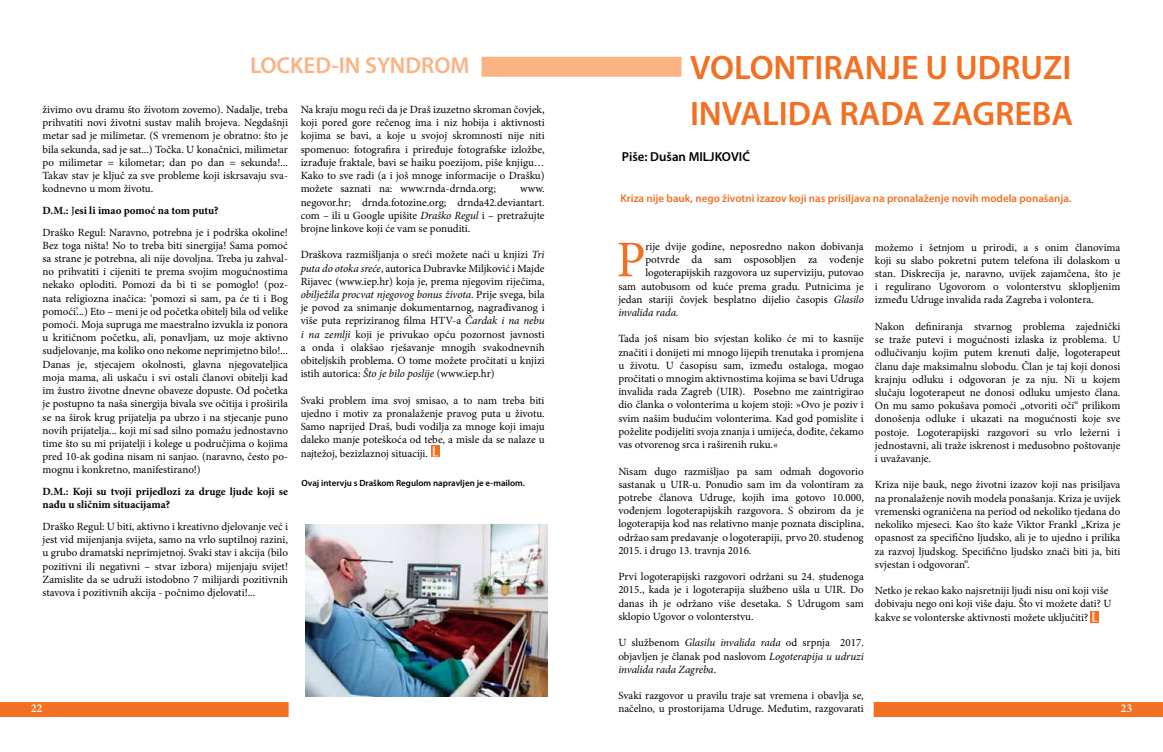
<style>
.page{position:relative;width:1163px;height:752px;background:#fff}
.page>*{position:absolute;margin:0;border:0;box-sizing:border-box;transform-origin:0 0}
.t1{font:51.6px "Minion Pro";color:#f36f21}
.t2{font:600 34px/46.5px "Myriad Pro";color:#f36f21}
.t3{font:600 23px "Myriad Pro";color:#fab383}
.t4{font:600 13px "Myriad Pro";color:#000}
.t5{font:600 12px "Minion Pro";color:#fff}
.t6{font:11px/13.2px "Minion Pro";color:#000;text-align:justify}
.t7{font:italic 11px/13.2px "Minion Pro";letter-spacing:-.01em;color:#000;text-align:justify}
.t8{font:600 11px "Myriad Pro";color:#f36f21}
.t9{font:700 11px/13.2px "Minion Pro";color:#000}
.t10{font:600 9px "Myriad Pro";color:#000}
.s1{font-weight:700}
.s2{font-style:italic}
.s3{font-style:normal}
</style>
<div class="page">
<div style="left:0;top:701px;width:288px;height:15px;background:#f36f21"></div>
<div style="left:873px;top:701px;width:289px;height:15px;background:#f36f21"></div>
<div style="left:481px;top:57px;width:200px;height:20px;background:#fab383"></div>
<img style="left:305px;top:524px;width:242px;height:171px">
<svg style="left:431px;top:445px;width:8px;height:12px"></svg>
<svg style="left:432px;top:446px;width:6px;height:10px"></svg>
<svg style="left:1090px;top:611px;width:8px;height:11px"></svg>
<svg style="left:1091px;top:611px;width:6px;height:10px"></svg>
<h2 class="t2" style="left:690px;top:43px;width:384px">VOLONTI RANJE U UDRUZI<br>INVALIDA RADA ZAGREBA</h2>
<h3 class="t3" style="left:250px;top:51px;width:221px">LOCKED-IN SYNDROM</h3>
<p class="t6" style="left:43px;top:103px;width:247px">živimo ovu dramu što životom zovemo). Nadalje, treba prihvatiti novi životni sustav malih brojeva. Negdašnji metar sad je milimetar. (S vremenom je obratno: što je bila sekunda, sad je sat...) Točka. U konačnici, milimetar po milimetar = kilometar; dan po dan = sekunda!...<br>Takav stav je ključ za sve probleme koji iskrsavaju sva&shy;kodnevno u mom životu.</p>
<p class="t6" style="left:43px;top:199px;width:247px;line-height:21.7px"><span class="s1">D.M.:</span> J<span class="s1">esi li imao pomoć na tom putu?<br></span>Draško Regul: Naravno, potrebna je i podrška okoline!</p>
<p class="t6" style="left:43px;top:238px;width:247px">Bez toga ništa! No to treba biti sinergija! Sama pomoć sa strane je potrebna, ali nije dovoljna. Treba ju zahval&shy;no prihvatiti i cijeniti te prema svojim mogućnostima nekako oploditi. Pomozi da bi ti se pomoglo! (poz&shy;nata religiozna inačica: ‘pomozi si sam, pa će ti i Bog pomoći’...) Eto – meni je od početka obitelj bila od velike pomoći. Moja supruga me maestralno izvukla iz ponora u kritičnom početku, ali, ponavljam, uz moje aktivno sudjelovanje, ma koliko ono nekome neprimjetno bilo!...<br>Danas je, stjecajem okolnosti, glavna njegovateljica moja mama, ali uskaču i svi ostali članovi obitelji kad im žustro životne dnevne obaveze dopuste. Od početka je postupno ta naša sinergija bivala sve očitija i proširila se na širok krug prijatelja pa ubrzo i na stjecanje puno novih prijatelja... koji mi sad silno pomažu jednostavno time što su mi prijatelji i kolege u područjima o kojima pred 10-ak godina nisam ni sanjao. (naravno, često po&shy;mognu i konkretno, manifestirano!)</p>
<p class="t9" style="left:43px;top:484px;width:247px">D.M.: Koji su tvoji prijedlozi za druge ljude koji se nađu u sličnim situacijama?</p>
<p class="t6" style="left:43px;top:519px;width:247px">Draško Regul: U biti, aktivno i kreativno djelovanje već i jest vid mijenjanja svijeta, samo na vrlo suptilnoj razini, u grubo dramatski neprimjetnoj. Svaki stav i akcija (bilo pozitivni ili negativni – stvar izbora) mijenjaju svijet!<br>Zamislite da se udruži istodobno 7 milijardi pozitivnih stavova i pozitivnih akcija - počnimo djelovati!...</p>
<p class="t6" style="left:300px;top:103px;width:245px">Na kraju mogu reći da je Draš izuzetno skroman čovjek, koji pored gore rečenog ima i niz hobija i aktivnosti kojima se bavi, a koje u svojoj skromnosti nije niti spomenuo: fotografira i priređuje fotografske izložbe, izrađuje fraktale, bavi se haiku poezijom, piše knjigu… Kako to sve radi (a i još mnoge informacije o Drašku) možete saznati na: www.rnda-drnda.org;</p>
<p class="t4" style="left:621px;top:148px;width:129px">Piše: Dušan MILJKOVIĆ</p>
<p class="t6" style="left:300px;top:182px;width:245px;text-indent:219px">www. negovor.hr; drnda.fotozine.org; drnda42.deviantart. com – ili u Google upišite <span class="s2">Draško Regul</span> i – pretražujte brojne linkove koji će vam se ponuditi.</p>
<p class="t6" style="left:300px;top:248px;width:245px">Draškova razmišljanja o sreći možete naći u knjizi <span class="s2">Tri puta do otoka sreće</span>, autorica Dubravke Miljković i Majde Rijavec (www.iep.hr) koja je, prema njegovim riječima, <span class="s2">obilježila procvat njegovog bonus života</span>. Prije svega, bila je povod za snimanje dokumentarnog, nagrađivanog i više puta repriziranog filma HTV-a <span class="s2">Čardak i na nebu i na zemlji</span> koji je privukao opću pozornost javnosti a onda i olakšao rješavanje mnogih svakodnevnih obiteljskih problema. O tome možete pročitati u knjizi istih autorica: <span class="s2">Što je bilo poslije</span> (www.iep.hr)</p>
<p class="t6" style="left:300px;top:393px;width:245px">Svaki problem ima svoj smisao, a to nam treba biti ujedno i motiv za pronalaženje pravog puta u životu.<br>Samo naprijed Draš, budi vodilja za mnoge koji imaju daleko manje poteškoća od tebe, a misle da se nalaze u najtežoj, bezizlaznoj situaciji.</p>
<p class="t8" style="left:620px;top:191px;width:452px">Kriza nije bauk, nego životni izazov koji nas prisiljava na pronalaženje novih modela ponašanja.</p>
<h1 class="t1" style="left:616px;top:225px;width:31px">P</h1>
<p class="t6" style="left:645px;top:240px;width:220px">rije dvije godine, neposredno nakon dobivanja</p>
<p class="t6" style="left:874px;top:240px;width:247px">možemo i šetnjom u prirodi, a s onim članovima koji su slabo pokretni putem telefona ili dolaskom u stan. Diskrecija je, naravno, uvijek zajamčena, što je i regulirano Ugovorom o volonterstvu sklopljenim između Udruge invalida rada Zagreba i volontera.</p>
<p class="t6" style="left:874px;top:319px;width:247px">Nakon definiranja stvarnog problema zajednički se traže putevi i mogućnosti izlaska iz problema. U odlučivanju kojim putem krenuti dalje, logoterapeut članu daje maksimalnu slobodu. Član je taj koji donosi krajnju odluku i odgovoran je za nju. Ni u kojem slučaju logoterapeut ne donosi odluku umjesto člana.<br>On mu samo pokušava pomoći „otvoriti oči“ prilikom donošenja odluke i ukazati na mogućnosti koje sve postoje. Logoterapijski razgovori su vrlo ležerni i jednostavni, ali traže iskrenost i međusobno poštovanje i uvažavanje.</p>
<p class="t6" style="left:874px;top:478px;width:247px">Kriza nije bauk, nego životni izazov koji nas prisiljava na pronalaženje novih modela ponašanja. Kriza je uvijek vremenski ograničena na period od nekoliko tjedana do nekoliko mjeseci. Kao što kaže Viktor Frankl „Kriza je opasnost za specifično ljudsko, ali je to ujedno i prilika za razvoj ljudskog. Specifično ljudsko znači biti ja, biti svjestan i odgovoran“.</p>
<p class="t6" style="left:874px;top:583px;width:238px;text-align:left">Netko je rekao kako najsretniji ljudi nisu oni koji više dobivaju nego oni koji više daju. Što vi možete dati? U kakve se volonterske aktivnosti možete uključiti?</p>
<p class="t6" style="left:645px;top:253px;width:220px">potvrde da sam osposobljen za vođenje</p>
<p class="t6" style="left:645px;top:266px;width:220px">logoterapijskih razgovora uz superviziju, putovao</p>
<p class="t6" style="left:618px;top:279px;width:247px">sam autobusom od kuće prema gradu. Putnicima je</p>
<p class="t6" style="left:618px;top:292px;width:247px">jedan stariji čovjek besplatno dijelio časopis <span class="s2">Glasilo</span></p>
<p class="t7" style="left:618px;top:306px;width:62px">invalida rada.</p>
<p class="t6" style="left:618px;top:332px;width:247px">Tada još nisam bio svjestan koliko će mi to kasnije značiti i donijeti mi mnogo lijepih trenutaka i promjena u životu. U časopisu sam, između ostaloga, mogao pročitati o mnogim aktivnostima kojima se bavi Udruga invalida rada Zagreb (UIR). Posebno me zaintrigirao dio članka o volonterima u kojem stoji: »Ovo je poziv i svim našim budućim volonterima. Kad god pomislite i poželite podijeliti svoja znanja i umijeća, dođite, čekamo vas otvorenog srca i raširenih ruku.<span class="s2">«</span></p>
<p class="t6" style="left:618px;top:464px;width:247px">Nisam dugo razmišljao pa sam odmah dogovorio sastanak u UIR-u. Ponudio sam im da volontiram za potrebe članova Udruge, kojih ima gotovo 10.000, vođenjem logoterapijskih razgovora. S obzirom da je logoterapija kod nas relativno manje poznata disciplina, održao sam predavanje o logoterapiji, prvo 20. studenog 2015. i drugo 13. travnja 2016.</p>
<p class="t6" style="left:618px;top:570px;width:247px">Prvi logoterapijski razgovori održani su 24. studenoga 2015., kada je i logoterapija službeno ušla u UIR. Do danas ih je održano više desetaka. S Udrugom sam sklopio Ugovor o volonterstvu.</p>
<p class="t7" style="left:618px;top:636px;width:247px"><span class="s3">U službenom</span> Glasilu invalida rada <span class="s3">od srpnja 2017. objavljen je članak pod naslovom</span> Logoterapija u udruzi invalida rada Zagreba<span class="s3">.</span></p>
<p class="t6" style="left:618px;top:688px;width:247px">Svaki razgovor u pravilu traje sat vremena i obavlja se, načelno, u prostorijama Udruge. Međutim, razgovarati</p>
<p class="t10" style="left:301px;top:476px;width:225px">Ovaj intervju s Draškom Regulom napravljen je e-mailom.</p>
<p class="t5" style="left:31px;top:700px;width:13px">22</p>
<p class="t5" style="left:1120px;top:700px;width:13px">23</p>
</div>
